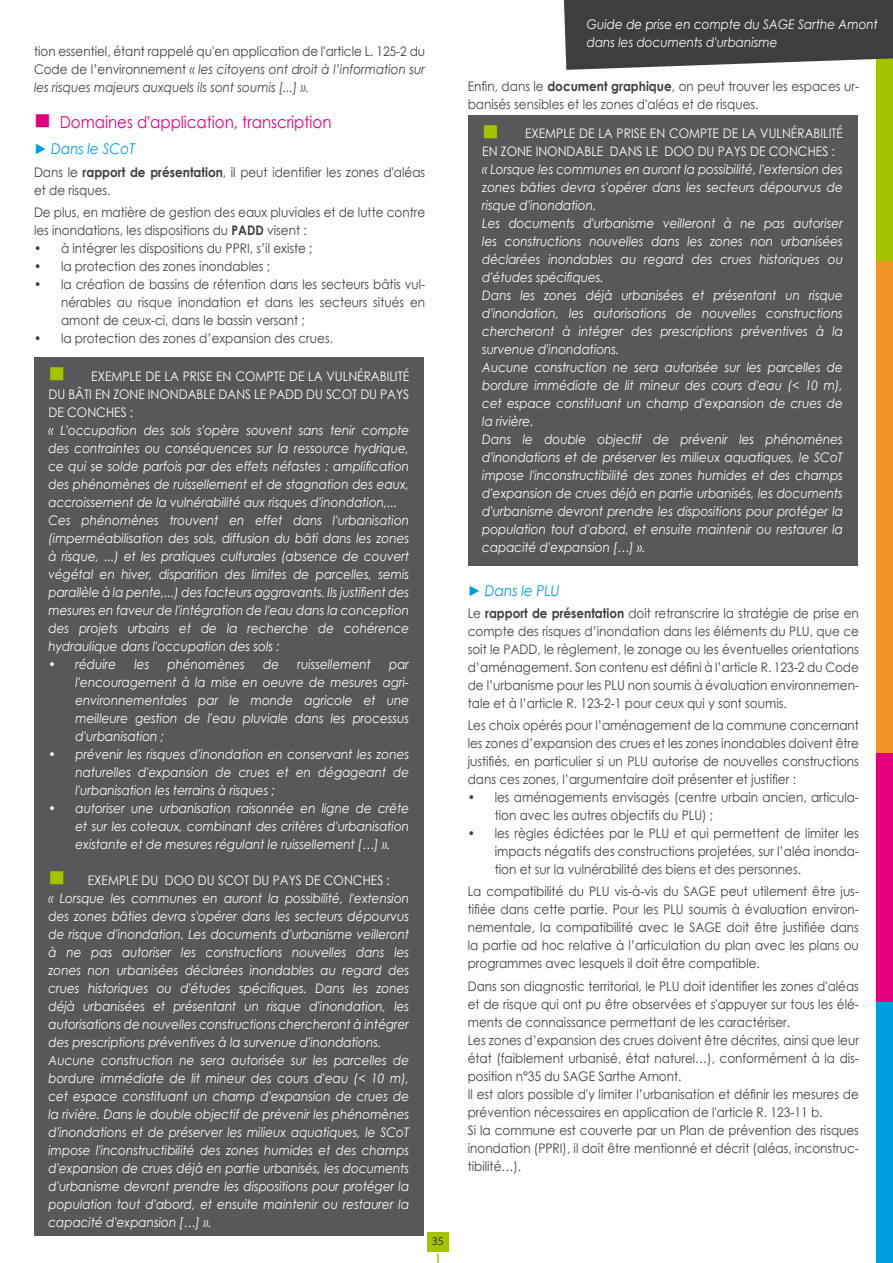
<style>
.page{position:relative;width:893px;height:1263px;background:#fff}
.page>*{position:absolute;margin:0;border:0;box-sizing:border-box;transform-origin:0 0}
.t1{font:16.5px "Century Gothic";color:#e2007a;scale:.91 1}
.t2{font:italic 14.85px "Century Gothic";color:#009ee0;scale:.91 1}
.t3{font:italic 13.2px/18px "Century Gothic";color:#fff;scale:.91 1}
.t4{font:13.2px/18px "Century Gothic";color:#3e3d40;text-align:justify;scale:.91 1}
.t5{font:13.2px/18px "Century Gothic";color:#fff;text-align:justify;scale:.91 1}
.t6{font:12px "Myriad Pro";color:#3e3d40}
.s1{font-style:italic}
.s2{font-weight:700}
.s3{color:#a4c400}
.s4{font-style:normal}
</style>
<div class="page">
<div style="left:34px;top:357px;width:390px;height:879px;background:#58585a"></div>
<div style="left:468px;top:115px;width:389px;height:450px;background:#58585a"></div>
<svg style="left:437px;top:1253px;width:2px;height:10px"></svg>
<div style="left:427px;top:1232px;width:21px;height:19px;background:#a4c400"></div>
<div style="left:877px;top:999px;width:16px;height:264px;background:#009ee0"></div>
<div style="left:877px;top:728px;width:16px;height:273px;background:#e2007a"></div>
<div style="left:877px;top:0;width:16px;height:261px;background:#a4c400"></div>
<svg style="left:564px;top:0;width:329px;height:70px;background:#4d4d4e"></svg>
<div style="left:877px;top:261px;width:16px;height:492px;background:#f39526"></div>
<p class="t4" style="left:34px;top:42px;width:431px">tion essentiel, étant rappelé qu'en application de l'article L. 125-2 du Code de l’environnement <span class="s1">« les citoyens ont droit à l’information sur les risques majeurs auxquels ils sont soumis [...] ».</span></p>
<p class="t1" style="left:34px;top:110px;width:328px">■ Domaines d'application, transcription</p>
<p class="t2" style="left:34px;top:139px;width:113px">► Dans le SCoT</p>
<p class="t4" style="left:34px;top:163px;width:431px">Dans le <span class="s2">rapport de présentation</span>, il peut identifier les zones d'aléas et de risques.</p>
<p class="t4" style="left:34px;top:203px;width:431px">De plus, en matière de gestion des eaux pluviales et de lutte contre les inondations, les dispositions du <span class="s2">PADD</span> visent :</p>
<p class="t4" style="left:34px;top:239px;width:308px">• à intégrer les dispositions du PPRI, s’il existe ;</p>
<p class="t4" style="left:34px;top:257px;width:261px">• la protection des zones inondables ;</p>
<p class="t4" style="left:61px;top:275px;width:402px;text-indent:-27px">• la création de bassins de rétention dans les secteurs bâtis vul&shy;nérables au risque inondation et dans les secteurs situés en amont de ceux-ci, dans le bassin versant ;</p>
<p class="t4" style="left:34px;top:329px;width:330px">• la protection des zones d’expansion des crues.</p>
<p class="t5" style="left:49px;top:367px;width:398px"><span class="s3">■</span> EXEMPLE DE LA PRISE EN COMPTE DE LA VULNÉRABILITÉ DU BÂTI EN ZONE INONDABLE DANS LE PADD DU SCOT DU PAYS DE CONCHES :</p>
<p class="t3" style="left:49px;top:421px;width:398px">« L'occupation des sols s'opère souvent sans tenir compte des contraintes ou conséquences sur la ressource hydrique, ce qui se solde parfois par des effets néfastes : amplification des phénomènes de ruissellement et de stagnation des eaux, accroissement de la vulnérabilité aux risques d'inondation,...<br>Ces phénomènes trouvent en effet dans l'urbanisation (imperméabilisation des sols, diffusion du bâti dans les zones à risque, ...) et les pratiques culturales (absence de couvert végétal en hiver, disparition des limites de parcelles, semis parallèle à la pente,...) des facteurs aggravants. Ils justifient des mesures en faveur de l'intégration de l'eau dans la conception des projets urbains et de la recherche de cohérence hydraulique dans l'occupation des sols :</p>
<p class="t3" style="left:49px;top:655px;width:76px">• réduire</p>
<p class="t3" style="left:135px;top:655px;width:18px">les</p>
<p class="t3" style="left:168px;top:655px;width:86px">phénomènes</p>
<p class="t3" style="left:263px;top:655px;width:19px">de</p>
<p class="t3" style="left:297px;top:655px;width:82px">ruissellement</p>
<p class="t3" style="left:76px;top:655px;width:368px;text-align:justify;text-indent:314px">par l'encouragement à la mise en oeuvre de mesures agri&shy;environnementales par le monde agricole et une meilleure gestion de l'eau pluviale dans les processus d'urbanisation ;</p>
<p class="t3" style="left:76px;top:745px;width:368px;text-align:justify;text-indent:-27px">• prévenir les risques d'inondation en conservant les zones naturelles d'expansion de crues et en dégageant de l'urbanisation les terrains à risques ;</p>
<p class="t3" style="left:76px;top:799px;width:368px;text-align:justify;text-indent:-27px">• autoriser une urbanisation raisonnée en ligne de crête et sur les coteaux, combinant des critères d'urbanisation existante et de mesures régulant le ruissellement […] ».</p>
<p class="t3" style="left:49px;top:871px;width:398px"><span class="s3">■</span> <span class="s4">EXEMPLE DU DOO DU SCOT DU PAYS DE CONCHES :<br></span>« Lorsque les communes en auront la possibilité, l'extension des zones bâties devra s'opérer dans les secteurs dépourvus de risque d'inondation. Les documents d'urbanisme veilleront à ne pas autoriser les constructions nouvelles dans les zones non urbanisées déclarées inondables au regard des crues historiques ou d'études spécifiques. Dans les zones déjà urbanisées et présentant un risque d'inondation, les autorisations de nouvelles constructions chercheront à intégrer des prescriptions préventives à la survenue d'inondations.<br>Aucune construction ne sera autorisée sur les parcelles de bordure immédiate de lit mineur des cours d'eau (&lt; 10 m), cet espace constituant un champ d'expansion de crues de la rivière. Dans le double objectif de prévenir les phénomènes d'inondations et de préserver les milieux aquatiques, le SCoT impose l'inconstructibilité des zones humides et des champs d'expansion de crues déjà en partie urbanisés, les documents d'urbanisme devront prendre les dispositions pour protéger la population tout d'abord, et ensuite maintenir ou restaurer la capacité d'expansion […] ».</p>
<p class="t6" style="left:432px;top:1233px;width:14px">35</p>
<p class="t3" style="left:587px;top:15px;width:321px">Guide de prise en compte du SAGE Sarthe Amont dans les documents d'urbanisme</p>
<p class="t4" style="left:468px;top:77px;width:431px">Enfin, dans le <span class="s2">document graphique</span>, on peut trouver les espaces ur&shy;banisés sensibles et les zones d'aléas et de risques.</p>
<p class="t5" style="left:482px;top:124px;width:398px"><span class="s3">■</span> EXEMPLE DE LA PRISE EN COMPTE DE LA VULNÉRABILITÉ<br>EN ZONE INONDABLE DANS LE DOO DU PAYS DE CONCHES :</p>
<p class="t3" style="left:482px;top:160px;width:398px">« Lorsque les communes en auront la possibilité, l'extension des zones bâties devra s'opérer dans les secteurs dépourvus de risque d'inondation.<br>Les documents d'urbanisme veilleront à ne pas autoriser les constructions nouvelles dans les zones non urbanisées déclarées inondables au regard des crues historiques ou d'études spécifiques.<br>Dans les zones déjà urbanisées et présentant un risque d'inondation, les autorisations de nouvelles constructions chercheront à intégrer des prescriptions préventives à la survenue d'inondations.<br>Aucune construction ne sera autorisée sur les parcelles de bordure immédiate de lit mineur des cours d'eau (&lt; 10 m), cet espace constituant un champ d'expansion de crues de la rivière.<br>Dans le double objectif de prévenir les phénomènes d'inondations et de préserver les milieux aquatiques, le SCoT impose l'inconstructibilité des zones humides et des champs d'expansion de crues déjà en partie urbanisés, les documents d'urbanisme devront prendre les dispositions pour protéger la population tout d'abord, et ensuite maintenir ou restaurer la capacité d'expansion […] ».</p>
<p class="t2" style="left:468px;top:580px;width:102px">► Dans le PLU</p>
<p class="t4" style="left:468px;top:604px;width:431px">Le <span class="s2">rapport de présentation</span> doit retranscrire la stratégie de prise en compte des risques d’inondation dans les éléments du PLU, que ce soit le PADD, le règlement, le zonage ou les éventuelles orientations d’aménagement. Son contenu est défini à l’article R. 123-2 du Code de l’urbanisme pour les PLU non soumis à évaluation environnemen&shy;tale et à l’article R. 123-2-1 pour ceux qui y sont soumis.</p>
<p class="t4" style="left:468px;top:716px;width:431px">Les choix opérés pour l’aménagement de la commune concernant les zones d’expansion des crues et les zones inondables doivent être justifiés, en particulier si un PLU autorise de nouvelles constructions dans ces zones, l’argumentaire doit présenter et justifier :</p>
<p class="t4" style="left:495px;top:788px;width:402px;text-indent:-27px">• les aménagements envisagés (centre urbain ancien, articula&shy;tion avec les autres objectifs du PLU) ;</p>
<p class="t4" style="left:495px;top:824px;width:402px;text-indent:-27px">• les règles édictées par le PLU et qui permettent de limiter les impacts négatifs des constructions projetées, sur l’aléa inonda&shy;tion et sur la vulnérabilité des biens et des personnes.</p>
<p class="t4" style="left:468px;top:882px;width:431px">La compatibilité du PLU vis-à-vis du SAGE peut utilement être jus&shy;tifiée dans cette partie. Pour les PLU soumis à évaluation environ&shy;nementale, la compatibilité avec le SAGE doit être justifiée dans la partie ad hoc relative à l’articulation du plan avec les plans ou programmes avec lesquels il doit être compatible.</p>
<p class="t4" style="left:468px;top:977px;width:431px;text-align:left">Dans son diagnostic territorial, le PLU doit identifier les zones d'aléas et de risque qui ont pu être observées et s'appuyer sur tous les élé&shy;ments de connaissance permettant de les caractériser.<br>Les zones d’expansion des crues doivent être décrites, ainsi que leur état (faiblement urbanisé, état naturel…), conformément à la dis&shy;position n°35 du SAGE Sarthe Amont.<br>Il est alors possible d'y limiter l’urbanisation et définir les mesures de prévention nécessaires en application de l'article R. 123-11 b.<br>Si la commune est couverte par un Plan de prévention des risques inondation (PPRI), il doit être mentionné et décrit (aléas, inconstruc&shy;tibilité…).</p>
</div>
